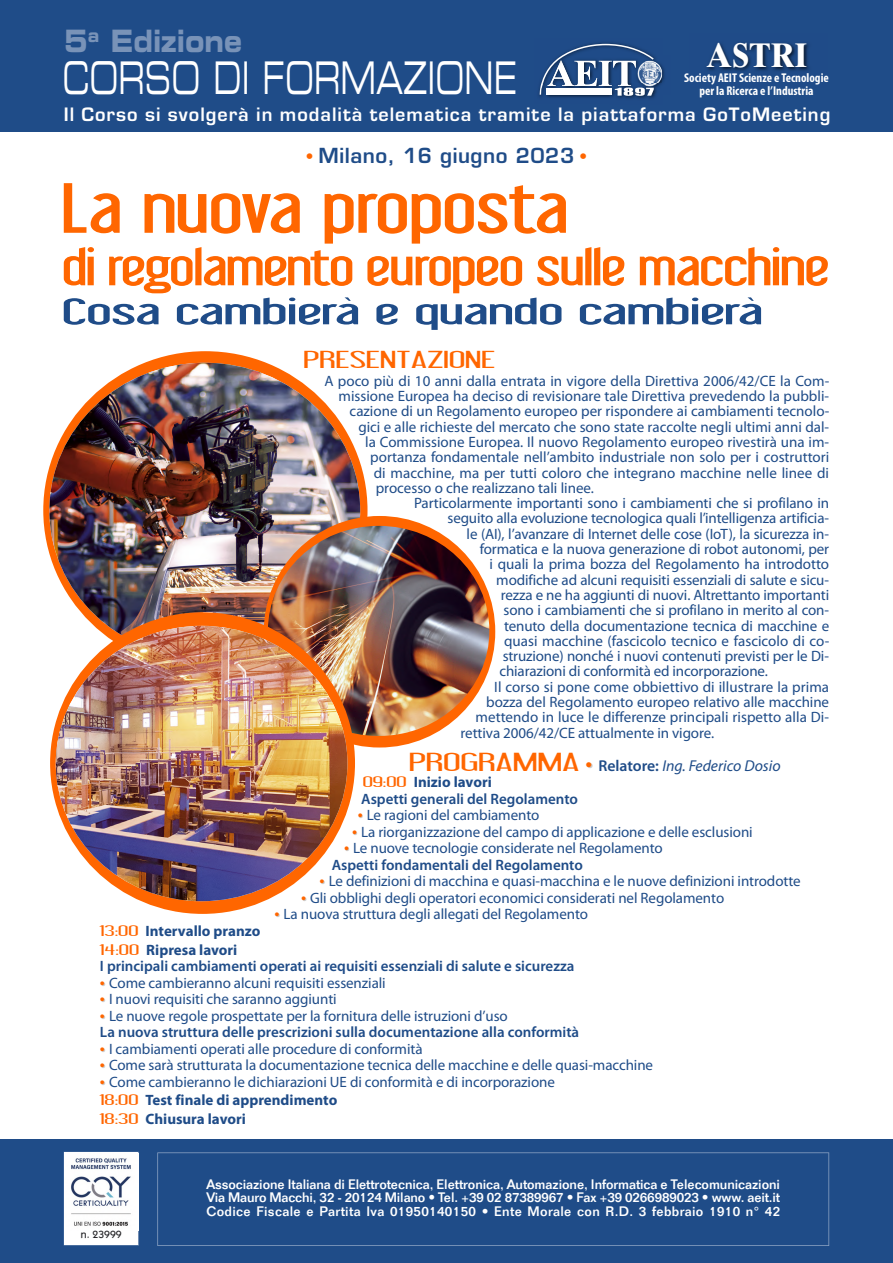
<style>
.page{position:relative;width:893px;height:1263px;background:#fff}
.page>*{position:absolute;margin:0;border:0;box-sizing:border-box;transform-origin:0 0}
.t1{font:69px "Impasto";color:#f60}
.t2{font:51px "Impasto";letter-spacing:-.015em;color:#f60}
.t3{font:45px "Eurostile Extended Two";color:#fff;scale:.59 1}
.t4{font:35.7px "Impasto";color:#1f4c88;scale:1.43 1}
.t5{font:700 34.2px "Times Ten";color:#fff;scale:.92 1}
.t6{font:30.9px "Eurostile Bold Extended Two";color:#7993b8;scale:.78 1}
.t7{font:24px "Impasto Light Extraexpanded Reg";color:#f60}
.t8{font:700 20.25px "Eurostile";letter-spacing:.05em;color:#fff}
.t9{font:600 20.25px "Eurostile";letter-spacing:.025em;color:#1f4c88}
.t10{font:italic 15.75px "Myriad Pro";color:#1f4c88}
.t11{font:15px/18.6px "Myriad Pro";letter-spacing:-.005em;color:#1f4c88}
.t12{font:600 15px/16.5px "Myriad Pro";color:#1f4c88}
.t13{font:700 15px/18.6px "Myriad Pro";color:#1f4c88}
.t14{font:500 13.5px/13.5px "Folio";letter-spacing:.025em;color:#fff;text-align:justify}
.t15{font:700 condensed 12.75px/12.8px "Myriad Pro";color:#fff;text-align:center}
.t16{font:500 10.5px "Itc Kabel";color:#212124}
.s1{font-weight:400;color:#f60}
.s2{font-family:"Impasto Light Extraexpanded Reg";font-style:normal;font-size:25.5px;color:#f60}
.s3{font-style:normal;font-size:24px;color:#f60}
.s4{font-weight:600;font-style:normal}
.s5{font-family:"Impasto Light Extraexpanded Reg";font-weight:400;color:#f60}
.s6{font-weight:700}
.s7{font-size:18px;color:#f60}
.s8{font-weight:600}
.s9{font-weight:400;font-size:18px;color:#f60}
.s10{font-weight:400}
.s11{font-family:"Impasto Light Extraexpanded Reg";color:#f60}
</style>
<div class="page">
<div style="left:0;top:0;width:893px;height:131px;background:#1f4c88"></div>
<div style="left:0;top:1140px;width:893px;height:123px;background:#1f4c88"></div>
<img style="left:49px;top:363px;width:311px;height:283px">
<div style="left:264px;top:516px;width:231px;height:231px;background:#f60;border-radius:50%"></div>
<img style="left:268px;top:526px;width:221px;height:210px;border-radius:50%">
<div style="left:50px;top:612px;width:305px;height:302px;background:#f60;border-radius:50%"></div>
<img style="left:56px;top:626px;width:291px;height:275px;border-radius:50%">
<svg style="left:157px;top:1152px;width:672px;height:94px"></svg>
<img style="left:707px;top:43px;width:102px;height:28px">
<img style="left:662px;top:67px;width:3px;height:15px">
<img style="left:655px;top:60px;width:7px;height:23px">
<img style="left:655px;top:83px;width:7px;height:12px">
<svg style="left:539px;top:43px;width:116px;height:56px"></svg>
<svg style="left:64px;top:1152px;width:75px;height:93px"></svg>
<div style="left:65px;top:1152px;width:73px;height:92px;background:#fff"></div>
<img style="left:71px;top:1158px;width:60px;height:68px">
<h3 class="t6" style="left:64px;top:30px;width:229px">5<sup>a</sup> Edizione</h3>
<h3 class="t5" style="left:706px;top:42px;width:111px">ASTRI</h3>
<p class="t15" style="left:684px;top:72px;width:146px">Society AEIT Scienze e Tecnologie per la Ricerca e l’Industria</p>
<h3 class="t8" style="left:64px;top:107px;width:768px">Il Corso si svolgerà in modalità telematica tramite la piattaforma GoToMeeting</h3>
<h3 class="t3" style="left:62px;top:62px;width:772px">CORSO DI FORMAZIONE</h3>
<h3 class="t9" style="left:307px;top:148px;width:281px"><span class="s1">•</span> Milano, 16 giugno 2023 <span class="s1">•</span></h3>
<h1 class="t1" style="left:64px;top:184px;width:508px">La nuova proposta</h1>
<h2 class="t2" style="left:64px;top:249px;width:769px">di regolamento europeo sulle macchine</h2>
<h3 class="t4" style="left:64px;top:299px;width:491px">Cosa cambierà e quando cambierà</h3>
<h3 class="t7" style="left:304px;top:351px;width:193px">PRESENTAZIONE</h3>
<p class="t11" style="left:324px;top:373px;width:506px">A poco più di 10 anni dalla entrata in vigore della Direttiva 2006/42/CE la Com-</p>
<p class="t11" style="left:339px;top:388px;width:492px">missione Europea ha deciso di revisionare tale Direttiva prevedendo la pubbli-</p>
<p class="t11" style="left:350px;top:403px;width:481px">cazione di un Regolamento europeo per rispondere ai cambiamenti tecnolo-</p>
<p class="t11" style="left:358px;top:419px;width:472px">gici e alle richieste del mercato che sono state raccolte negli ultimi anni dal-</p>
<p class="t11" style="left:365px;top:434px;width:465px">la Commissione Europea. Il nuovo Regolamento europeo rivestirà una im-</p>
<p class="t11" style="left:370px;top:449px;width:460px">portanza fondamentale nell’ambito industriale non solo per i costruttori</p>
<p class="t11" style="left:374px;top:464px;width:457px">di macchine, ma per tutti coloro che integrano macchine nelle linee di</p>
<p class="t11" style="left:376px;top:480px;width:220px">processo o che realizzano tali linee.</p>
<p class="t11" style="left:414px;top:495px;width:417px">Particolarmente importanti sono i cambiamenti che si profilano in</p>
<p class="t11" style="left:448px;top:510px;width:383px">seguito alla evoluzione tecnologica quali l’intelligenza artificia-</p>
<p class="t11" style="left:467px;top:526px;width:364px">le (AI), l’avanzare di Internet delle cose (IoT), la sicurezza in-</p>
<p class="t11" style="left:480px;top:541px;width:351px">formatica e la nuova generazione di robot autonomi, per</p>
<p class="t11" style="left:490px;top:556px;width:341px">i quali la prima bozza del Regolamento ha introdotto</p>
<p class="t11" style="left:496px;top:572px;width:334px">modifiche ad alcuni requisiti essenziali di salute e sicu-</p>
<p class="t11" style="left:501px;top:587px;width:330px">rezza e ne ha aggiunti di nuovi. Altrettanto importanti</p>
<p class="t11" style="left:504px;top:602px;width:327px">sono i cambiamenti che si profilano in merito al con-</p>
<p class="t11" style="left:504px;top:617px;width:326px">tenuto della documentazione tecnica di macchine e</p>
<p class="t11" style="left:504px;top:633px;width:327px">quasi macchine (fascicolo tecnico e fascicolo di co-</p>
<p class="t11" style="left:503px;top:648px;width:328px">struzione) nonché i nuovi contenuti previsti per le Di-</p>
<p class="t11" style="left:499px;top:663px;width:270px">chiarazioni di conformità ed incorporazione.</p>
<p class="t11" style="left:494px;top:679px;width:336px">Il corso si pone come obbiettivo di illustrare la prima</p>
<p class="t11" style="left:486px;top:694px;width:344px">bozza del Regolamento europeo relativo alle macchine</p>
<p class="t11" style="left:476px;top:709px;width:355px">mettendo in luce le differenze principali rispetto alla Di-</p>
<p class="t11" style="left:461px;top:725px;width:255px">rettiva 2006/42/CE attualmente in vigore.</p>
<p class="t10" style="left:410px;top:760px;width:372px"><span class="s2">PROGRAMMA</span> <span class="s3">•</span> <span class="s4">Relatore:</span> Ing. Federico Dosio</p>
<p class="t12" style="left:361px;top:775px;width:218px"><span class="s5">09:00</span> <span class="s6">Inizio lavori<br></span>Aspetti generali del Regolamento</p>
<p class="t11" style="left:358px;top:807px;width:183px"><span class="s7">•</span> Le ragioni del cambiamento</p>
<p class="t11" style="left:352px;top:824px;width:402px"><span class="s7">•</span> La riorganizzazione del campo di applicazione e delle esclusioni</p>
<p class="t11" style="left:332px;top:841px;width:333px;line-height:16.5px;text-indent:12px"><span class="s7">•</span> Le nuove tecnologie considerate nel Regolamento<br><span class="s8">Aspetti fondamentali del Regolamento</span></p>
<p class="t11" style="left:320px;top:873px;width:483px"><span class="s7">•</span> Le definizioni di macchina e quasi-macchina e le nuove definizioni introdotte</p>
<p class="t11" style="left:301px;top:890px;width:425px"><span class="s7">•</span> Gli obblighi degli operatori economici considerati nel Regolamento</p>
<p class="t11" style="left:274px;top:906px;width:315px"><span class="s7">•</span> La nuova struttura degli allegati del Regolamento</p>
<p class="t13" style="left:100px;top:921px;width:162px"><span class="s5">13:00</span> Intervallo pranzo<br><span class="s5">14:00</span> Ripresa lavori</p>
<p class="t12" style="left:100px;top:959px;width:476px">I principali cambiamenti operati ai requisiti essenziali di salute e sicurezza</p>
<p class="t11" style="left:100px;top:974px;width:287px"><span class="s7">•</span> Come cambieranno alcuni requisiti essenziali</p>
<p class="t11" style="left:100px;top:991px;width:238px"><span class="s7">•</span> I nuovi requisiti che saranno aggiunti</p>
<p class="t12" style="left:100px;top:1008px;width:481px"><span class="s9">•</span> <span class="s10">Le nuove regole prospettate per la fornitura delle istruzioni d’uso<br></span>La nuova struttura delle prescrizioni sulla documentazione alla conformità</p>
<p class="t11" style="left:100px;top:1040px;width:324px"><span class="s7">•</span> I cambiamenti operati alle procedure di conformità</p>
<p class="t11" style="left:100px;top:1057px;width:555px"><span class="s7">•</span> Come sarà strutturata la documentazione tecnica delle macchine e delle quasi-macchine</p>
<p class="t11" style="left:100px;top:1073px;width:457px"><span class="s7">•</span> Come cambieranno le dichiarazioni UE di conformità e di incorporazione<br><span class="s11">18:00</span> <span class="s6">Test finale di apprendimento<br></span><span class="s11">18:30</span> <span class="s6">Chiusura lavori</span></p>
<p class="t16" style="left:81px;top:1230px;width:42px">n. 23999</p>
<p class="t14" style="left:206px;top:1179px;width:575px">Associazione Italiana di Elettrotecnica, Elettronica, Automazione, Informatica e Telecomunicazioni Via Mauro Macchi, 32 - 20124 Milano • Tel. +39 02 87389967 • Fax +39 0266989023 • www. aeit.it Codice Fiscale e Partita Iva 01950140150 • Ente Morale con R.D. 3 febbraio 1910 n° 42</p>
</div>
